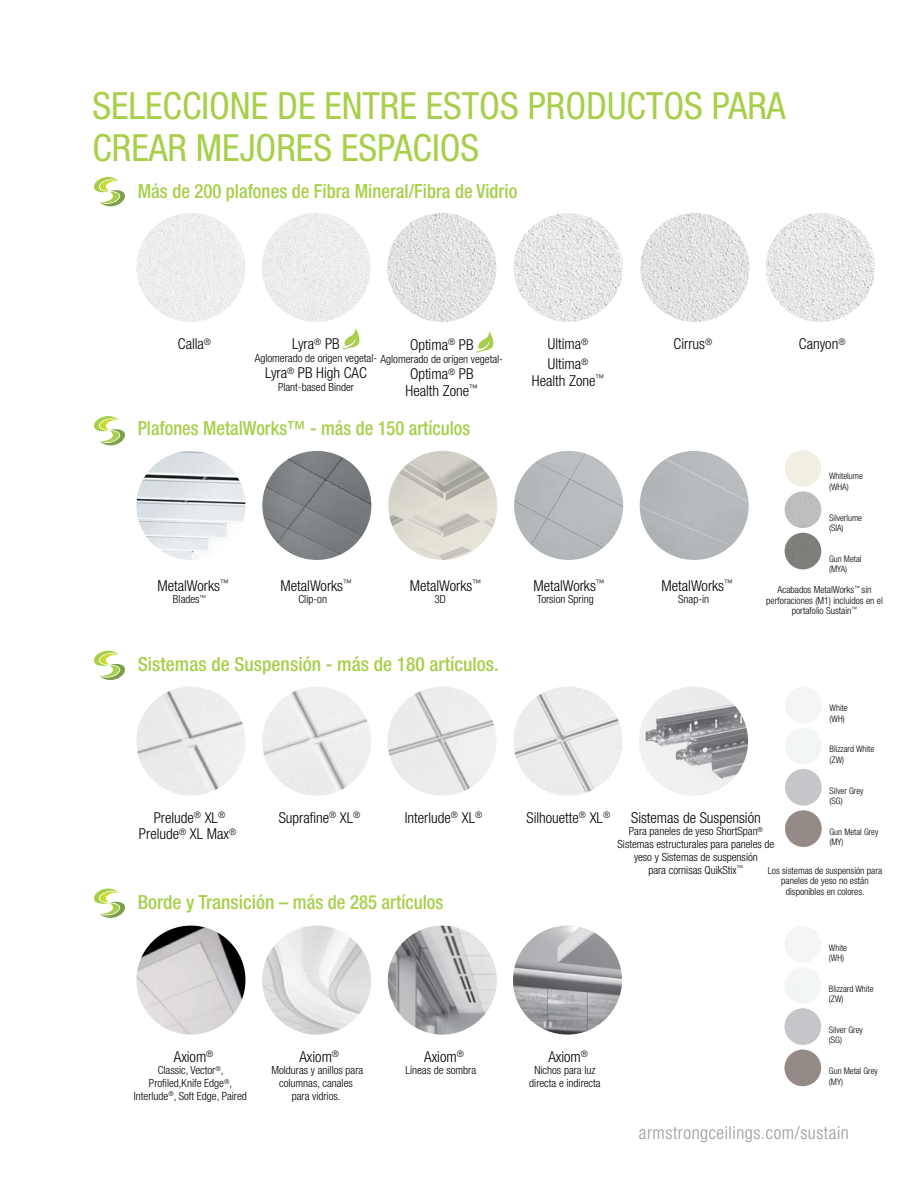
<style>
.page{position:relative;width:918px;height:1188px;background:#fff}
.page>*{position:absolute;margin:0;border:0;box-sizing:border-box;transform-origin:0 0}
.t1{font:condensed 37.5px/42px "Helvetica Neue LT Std";color:#a7cf4a}
.t2{font:500 condensed 19.5px "Helvetica Neue LT Std";color:#a7cf4a}
.t3{font:500 condensed 19.5px "Helvetica Neue LT Std";color:#a7cf4a;scale:.96 1}
.t4{font:500 condensed 19.5px "Helvetica Neue LT Std";color:#a7cf4a;scale:.95 1}
.t5{font:300 condensed 18px "Helvetica Neue LT Std";letter-spacing:.03em;color:#97999b}
.t6{font:300 condensed 15px/20.2px "Helvetica Neue LT Std";color:#000}
.t7{font:300 condensed 11.25px/12.8px "Helvetica Neue LT Std";color:#000;text-align:center}
.t8{font:300 condensed 9.75px/10.5px "Helvetica Neue LT Std";color:#000;text-align:center}
.t9{font:300 condensed 9px/10.5px "Helvetica Neue LT Std";color:#000}
</style>
<div class="page">
<img style="left:136px;top:213px;width:109px;height:109px">
<img style="left:136px;top:926px;width:109px;height:109px;border-radius:55px">
<img style="left:388px;top:926px;width:109px;height:109px;border-radius:55px">
<svg style="left:94px;top:651px;width:31px;height:29px"></svg>
<svg style="left:94px;top:889px;width:31px;height:29px"></svg>
<svg style="left:94px;top:177px;width:31px;height:30px"></svg>
<svg style="left:94px;top:416px;width:31px;height:30px"></svg>
<img style="left:136px;top:451px;width:109px;height:109px;border-radius:55px">
<img style="left:262px;top:451px;width:109px;height:109px;border-radius:55px">
<img style="left:387px;top:687px;width:110px;height:109px;border-radius:55px">
<img style="left:513px;top:687px;width:110px;height:109px;border-radius:55px">
<div style="left:514px;top:451px;width:109px;height:109px;background:#b7bbbe;border-radius:55px"></div>
<img style="left:514px;top:213px;width:109px;height:109px;border-radius:55px">
<img style="left:262px;top:213px;width:109px;height:109px;border-radius:55px">
<svg style="left:343px;top:328px;width:17px;height:22px"></svg>
<img style="left:387px;top:213px;width:109px;height:109px;border-radius:55px">
<svg style="left:476px;top:331px;width:18px;height:22px"></svg>
<img style="left:136px;top:687px;width:109px;height:109px;border-radius:55px">
<img style="left:262px;top:687px;width:109px;height:109px;border-radius:55px">
<img style="left:262px;top:926px;width:109px;height:109px;border-radius:55px">
<img style="left:766px;top:213px;width:109px;height:109px;border-radius:55px">
<img style="left:388px;top:451px;width:109px;height:109px;border-radius:55px">
<img style="left:640px;top:213px;width:109px;height:109px;border-radius:55px">
<img style="left:785px;top:450px;width:36px;height:37px;border-radius:18px">
<img style="left:785px;top:533px;width:36px;height:36px;border-radius:18px">
<img style="left:785px;top:491px;width:36px;height:37px;border-radius:18px">
<div style="left:640px;top:451px;width:109px;height:109px;background:#b4b8bb;border-radius:55px"></div>
<img style="left:639px;top:687px;width:109px;height:109px;border-radius:55px">
<div style="left:785px;top:810px;width:37px;height:37px;background:#948b86;border-radius:50%"></div>
<div style="left:785px;top:769px;width:37px;height:37px;background:#c5c5ca;border-radius:50%"></div>
<div style="left:785px;top:687px;width:37px;height:36px;background:#f4f4f4;border-radius:50%"></div>
<img style="left:513px;top:926px;width:109px;height:109px;border-radius:55px">
<div style="left:784px;top:1050px;width:37px;height:36px;background:#948b86;border-radius:50%"></div>
<div style="left:784px;top:1008px;width:37px;height:37px;background:#c5c5ca;border-radius:50%"></div>
<div style="left:784px;top:926px;width:37px;height:37px;background:#f4f4f4;border-radius:50%"></div>
<h1 class="t1" style="left:92px;top:84px;width:695px">SELECCIONE DE ENTRE ESTOS PRODUCTOS PARA<br>CREAR MEJORES ESPACIOS</h1>
<h2 class="t3" style="left:138px;top:179px;width:397px">Más de 200 plafones de Fibra Mineral/Fibra de Vidrio</h2>
<h3 class="t6" style="left:178px;top:334px;width:35px">Calla<sup>®</sup></h3>
<h3 class="t6" style="left:292px;top:334px;width:49px">Lyra<sup>®</sup> PB</h3>
<p class="t7" style="left:255px;top:352px;width:250px">Aglomerado de origen vegetal- Aglomerado de origen vegetal-</p>
<h3 class="t6" style="left:265px;top:363px;width:103px">Lyra<sup>®</sup> PB High CAC</h3>
<p class="t7" style="left:278px;top:381px;width:77px">Plant-based Binder</p>
<h3 class="t6" style="left:410px;top:330px;width:65px;line-height:29.2px">Optima<sup>®</sup> PB<br>Optima<sup>®</sup> PB</h3>
<h3 class="t6" style="left:406px;top:380px;width:74px">Health Zone<sup>™</sup></h3>
<h2 class="t4" style="left:138px;top:417px;width:352px">Plafones MetalWorks™ - más de 150 artículos</h2>
<h3 class="t6" style="left:548px;top:334px;width:42px">Ultima<sup>®<br></sup>Ultima<sup>®</sup></h3>
<h3 class="t6" style="left:532px;top:370px;width:74px">Health Zone<sup>™</sup></h3>
<h3 class="t6" style="left:158px;top:575px;width:73px">MetalWorks<sup>™</sup></h3>
<p class="t7" style="left:173px;top:593px;width:35px">Blades<sup>™</sup></p>
<h3 class="t6" style="left:281px;top:575px;width:73px">MetalWorks<sup>™</sup></h3>
<p class="t7" style="left:298px;top:593px;width:30px">Clip-on</p>
<h3 class="t6" style="left:410px;top:575px;width:73px">MetalWorks<sup>™</sup></h3>
<p class="t7" style="left:434px;top:593px;width:13px">3D</p>
<h3 class="t6" style="left:533px;top:575px;width:73px">MetalWorks<sup>™</sup></h3>
<p class="t7" style="left:537px;top:593px;width:58px">Torsion Spring</p>
<h2 class="t2" style="left:138px;top:652px;width:363px">Sistemas de Suspensión - más de 180 artículos.</h2>
<h3 class="t6" style="left:674px;top:334px;width:40px">Cirrus<sup>®</sup></h3>
<h3 class="t6" style="left:799px;top:334px;width:48px">Canyon<sup>®</sup></h3>
<h3 class="t6" style="left:662px;top:575px;width:73px">MetalWorks<sup>™</sup></h3>
<p class="t7" style="left:678px;top:593px;width:32px">Snap-in</p>
<p class="t9" style="left:829px;top:471px;width:35px">Whitelume (WHA)</p>
<p class="t9" style="left:829px;top:512px;width:34px">Silverlume (SIA)</p>
<p class="t9" style="left:829px;top:553px;width:34px">Gun Metal (MYA)</p>
<p class="t8" style="left:766px;top:584px;width:118px">Acabados MetalWorks<sup>™</sup> sin perforaciones (M1) incluidos en el portafolio Sustain<sup>™</sup></p>
<p class="t9" style="left:830px;top:703px;width:20px">White (WH)</p>
<p class="t9" style="left:830px;top:744px;width:46px">Blizzard White (ZW)</p>
<p class="t9" style="left:830px;top:785px;width:35px">Silver Grey (SG)</p>
<h3 class="t6" style="left:631px;top:807px;width:131px">Sistemas de Suspensión</h3>
<p class="t7" style="left:618px;top:825px;width:158px">Para paneles de yeso ShortSpan<sup>®<br></sup>Sistemas estructurales para paneles de yeso y Sistemas de suspensión<br>para cornisas QuikStix<sup>™</sup></p>
<h3 class="t6" style="left:139px;top:809px;width:99px;line-height:16.5px;text-align:center">Prelude<sup>®</sup> XL<sup>®<br></sup>Prelude<sup>®</sup> XL Max<sup>®</sup></h3>
<h3 class="t6" style="left:279px;top:807px;width:83px">Suprafine<sup>®</sup> XL<sup>®</sup></h3>
<h3 class="t6" style="left:405px;top:807px;width:79px">Interlude<sup>®</sup> XL<sup>®</sup></h3>
<h3 class="t6" style="left:526px;top:807px;width:85px">Silhouette<sup>®</sup> XL<sup>®</sup></h3>
<p class="t9" style="left:830px;top:826px;width:50px">Gun Metal Grey (MY)</p>
<p class="t8" style="left:768px;top:865px;width:116px">Los sistemas de suspensión para paneles de yeso no están disponibles en colores.</p>
<h2 class="t2" style="left:138px;top:891px;width:307px">Borde y Transición – más de 285 artículos</h2>
<p class="t9" style="left:829px;top:942px;width:20px">White (WH)</p>
<p class="t9" style="left:829px;top:983px;width:46px">Blizzard White (ZW)</p>
<h3 class="t6" style="left:174px;top:1046px;width:41px">Axiom<sup>®</sup></h3>
<p class="t7" style="left:134px;top:1064px;width:115px">Classic, Vector<sup>®</sup>,<br>Profiled,Knife Edge<sup>®</sup>,<br>Interlude<sup>®</sup>, Soft Edge, Paired</p>
<h3 class="t6" style="left:299px;top:1046px;width:41px">Axiom<sup>®</sup></h3>
<p class="t7" style="left:271px;top:1064px;width:94px">Molduras y anillos para columnas, canales para vidrios.</p>
<h3 class="t6" style="left:424px;top:1046px;width:41px">Axiom<sup>®</sup></h3>
<p class="t7" style="left:405px;top:1064px;width:72px">Líneas de sombra</p>
<h3 class="t6" style="left:548px;top:1046px;width:41px">Axiom<sup>®</sup></h3>
<p class="t7" style="left:529px;top:1064px;width:73px">Nichos para luz directa e indirecta</p>
<p class="t9" style="left:829px;top:1024px;width:35px">Silver Grey (SG)</p>
<p class="t9" style="left:829px;top:1066px;width:50px">Gun Metal Grey (MY)</p>
<h3 class="t5" style="left:639px;top:1122px;width:212px">armstrongceilings.com/sustain</h3>
</div>
